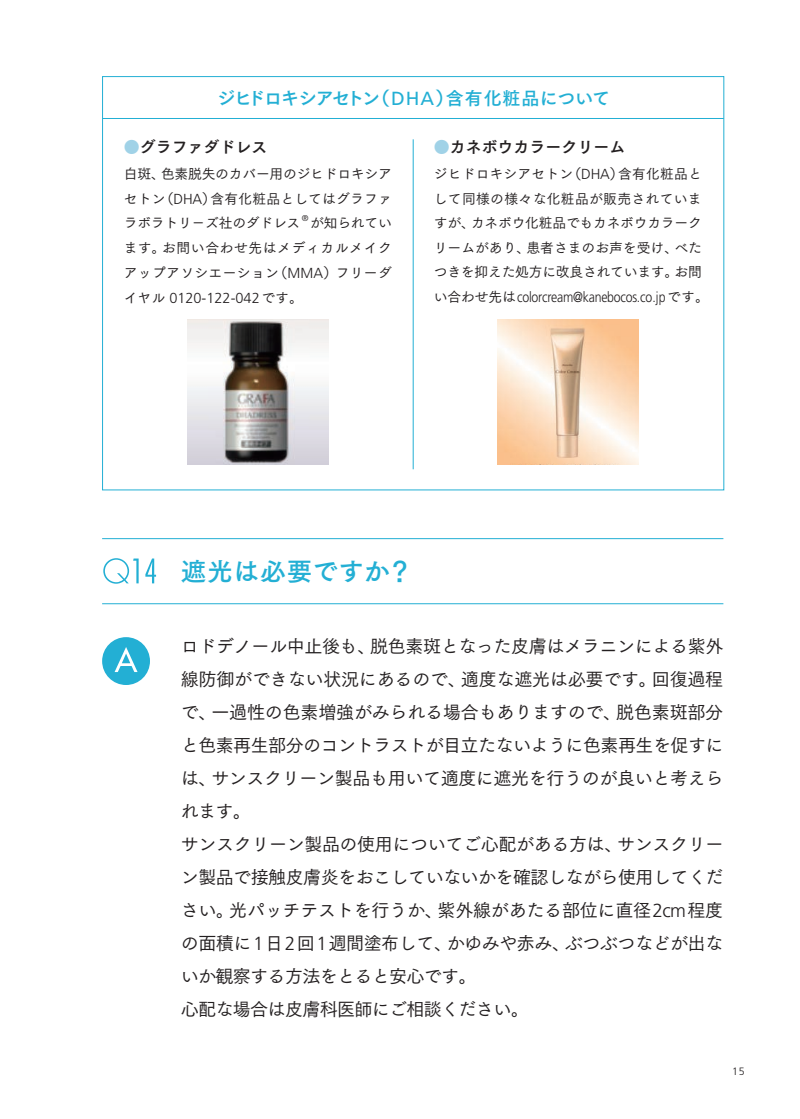
<style>
.page{position:relative;width:800px;height:1119px;background:#fff}
.page>*{position:absolute;margin:0;border:0;box-sizing:border-box;transform-origin:0 0}
.t1{font:25.5px "Tsuku Go Pro B";letter-spacing:.02em;color:#23afd4}
.t2{font:18px/33px "Tsuku Go Pro M";letter-spacing:-.025em;color:#231f20}
.t3{font:18px "Tsuku Go Pro B";letter-spacing:-.055em;color:#23afd4}
.t4{font:15.9px "Tsuku Go Pro B";color:#231f20}
.t5{font:300 14.55px "Frutiger LT Std";letter-spacing:-.02em;color:#231f20;scale:.85 1}
.t6{font:300 14.55px "Frutiger LT Std";color:#231f20}
.t7{font:13.8px/24.5px "Tsuku Go Pro M";letter-spacing:-.005em;color:#231f20;text-align:justify}
.t8{font:300 10.65px "Frutiger LT Std";color:#231f20}
.t9{font:300 8.4px "Frutiger LT Std";color:#231f20}
.s1{font-family:"Frutiger LT Std";font-size:18.9px}
.s2{color:#a0d2e7}
.s3{font-family:"Frutiger LT Std";font-weight:300;font-size:14.55px}
.s4{font-family:"Tsuku Go Pro M";font-weight:400;font-size:13.8px}
.s5{font-family:"Frutiger LT Std";font-weight:300;font-size:18.9px}
</style>
<div class="page">
<svg style="left:103px;top:558px;width:53px;height:25px"></svg>
<hr style="left:102px;top:603px;width:621px;height:1px;background:#23afd4">
<hr style="left:102px;top:538px;width:621px;height:1px;background:#23afd4">
<div style="left:102px;top:637px;width:48px;height:48px;background:#23afd4;border-radius:50%"></div>
<svg style="left:115px;top:647px;width:22px;height:25px"></svg>
<hr style="left:102px;top:118px;width:621px;height:1px;background:#23afd4">
<img style="left:187px;top:319px;width:141px;height:145px">
<hr style="left:412px;top:139px;width:1px;height:330px;background:#23afd4">
<img style="left:497px;top:319px;width:141px;height:145px">
<p class="t3" style="left:217px;top:82px;width:394px">ジヒドロキシアセトン（<span class="s1">DHA</span>）含有化粧品について</p>
<p class="t4" style="left:124px;top:134px;width:145px"><span class="s2">●</span>グラファダドレス</p>
<p class="t7" style="left:124px;top:160px;width:269px">白斑、色素脱失のカバー用のジヒドロキシアセトン（<span class="s3">DHA</span>）含有化粧品としてはグラファラボラトリ－ズ社のダドレス</p>
<p class="t9" style="left:302px;top:214px;width:8px">®</p>
<p class="t7" style="left:124px;top:209px;width:269px;line-height:25px;text-indent:186px">が知られています。お問い合わせ先はメディカルメイクアップアソシエーション（<span class="s3">MMA</span>）フリーダ</p>
<p class="t6" style="left:124px;top:289px;width:181px"><span class="s4">イヤル</span> 0120-122-042<span class="s4">です。</span></p>
<p class="t4" style="left:433px;top:134px;width:193px"><span class="s2">●</span>カネボウカラークリーム</p>
<p class="t7" style="left:433px;top:160px;width:269px">ジヒドロキシアセトン（<span class="s3">DHA</span>）含有化粧品として同様の様々な化粧品が販売されていますが、カネボウ化粧品でもカネボウカラークリームがあり、患者さまのお声を受け、べたつきを抑えた処方に改良されています。お問</p>
<p class="t5" style="left:433px;top:288px;width:325px"><span class="s4">い合わせ先は</span>colorcream@kanebocos.co.jp <span class="s4">です。</span></p>
<h1 class="t1" style="left:181px;top:549px;width:233px">遮光は必要ですか？</h1>
<p class="t2" style="left:181px;top:627px;width:544px">ロドデノール中止後も、脱色素斑となった皮膚はメラニンによる紫外線防御ができない状況にあるので、適度な遮光は必要です。回復過程で、一過性の色素増強がみられる場合もありますので、脱色素斑部分と色素再生部分のコントラストが目立たないように色素再生を促すには、サンスクリーン製品も用いて適度に遮光を行うのが良いと考えられます。<br>サンスクリーン製品の使用についてご心配がある方は、サンスクリーン製品で接触皮膚炎をおこしていないかを確認しながら使用してください。光パッチテストを行うか、紫外線があたる部位に直径<span class="s5">2cm</span>程度の面積に<span class="s5">1</span>日<span class="s5">2</span>回<span class="s5">1</span>週間塗布して、かゆみや赤み、ぶつぶつなどが出ないか観察する方法をとると安心です。<br>心配な場合は皮膚科医師にご相談ください。</p>
<p class="t8" style="left:732px;top:1064px;width:14px">15</p>
</div>
